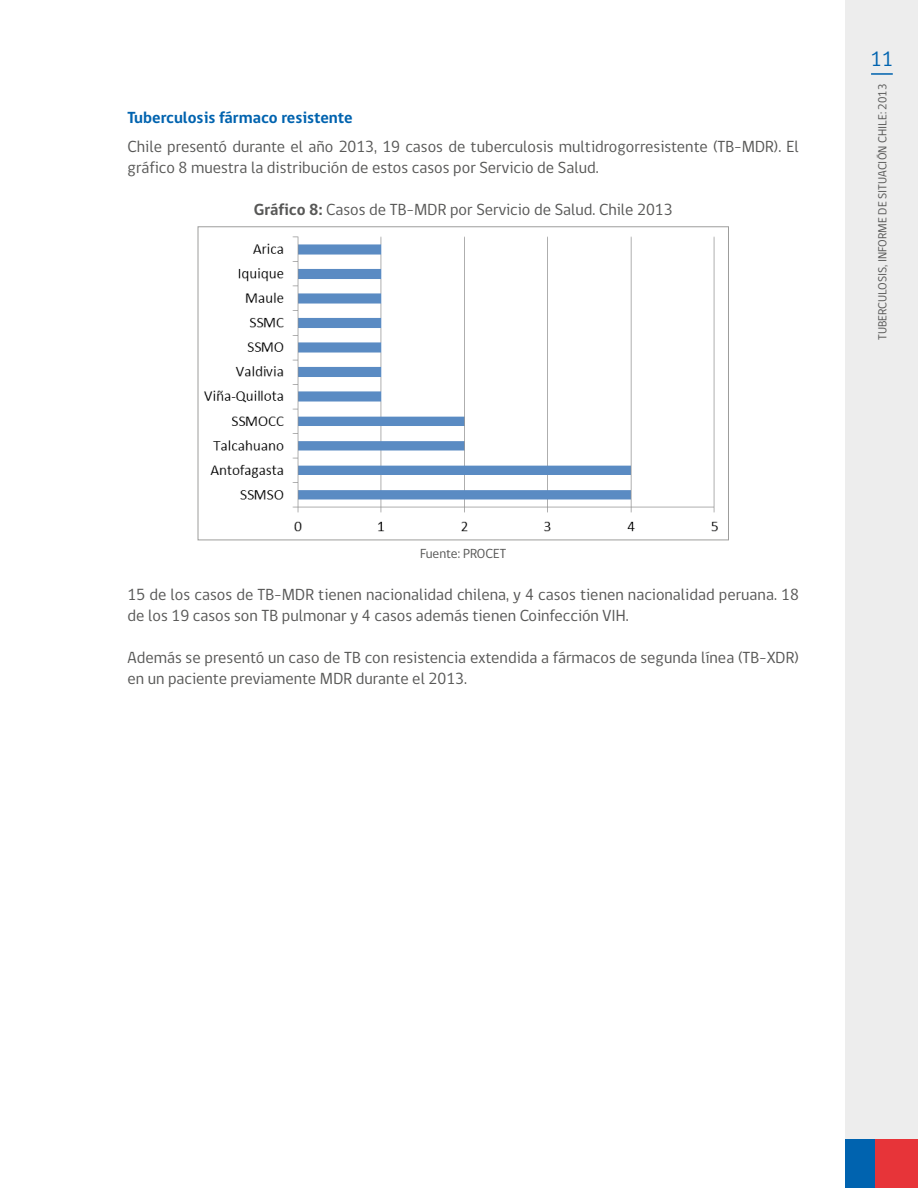
<style>
.page{position:relative;width:918px;height:1188px;background:#fff}
.page>*{position:absolute;margin:0;border:0;box-sizing:border-box;transform-origin:0 0}
.t1{font:21.3px "gob CL";color:#0063af}
.t2{font:16.5px/21px "gob CL";color:#575756}
.t3{font:700 16.5px "gob CL";color:#0063af}
.t4{font:13.5px "gob CL";color:#575756}
.t5{font:12px "gob CL";color:#575756}
.s1{font-weight:700}
</style>
<div class="page">
<div style="left:845px;top:0;width:73px;height:1188px;background:#ededed"></div>
<div style="left:845px;top:1139px;width:30px;height:49px;background:#0063af"></div>
<div style="left:875px;top:1139px;width:43px;height:49px;background:#e73439"></div>
<hr style="left:871px;top:73px;width:22px;height:2px;background:#0063af">
<img style="left:204px;top:236px;width:514px;height:296px">
<div style="left:198px;top:226px;width:531px;height:314px;border:1px solid #9d9d9c"></div>
<p class="t3" style="left:128px;top:106px;width:226px">Tuberculosis fármaco resistente</p>
<p class="t2" style="left:128px;top:137px;width:673px">Chile presentó durante el año 2013, 19 casos de tuberculosis multidrogorresistente (TB-MDR). El gráfico 8 muestra la distribución de estos casos por Servicio de Salud.</p>
<p class="t2" style="left:254px;top:200px;width:420px"><span class="s1">Gráfico 8:</span> Casos de TB-MDR por Servicio de Salud. Chile 2013</p>
<p class="t1" style="left:870px;top:44px;width:24px">11</p>
<p class="t5" style="left:874px;top:340px;width:258px;rotate:-90deg">TUBERCULOSIS, INFORME DE SITUACIÓN CHILE: 2013</p>
<p class="t4" style="left:420px;top:545px;width:87px">Fuente: PROCET</p>
<p class="t2" style="left:128px;top:585px;width:673px">15 de los casos de TB-MDR tienen nacionalidad chilena, y 4 casos tienen nacionalidad peruana. 18 de los 19 casos son TB pulmonar y 4 casos además tienen Coinfección VIH.</p>
<p class="t2" style="left:128px;top:648px;width:673px">Además se presentó un caso de TB con resistencia extendida a fármacos de segunda línea (TB-XDR) en un paciente previamente MDR durante el 2013.</p>
</div>
